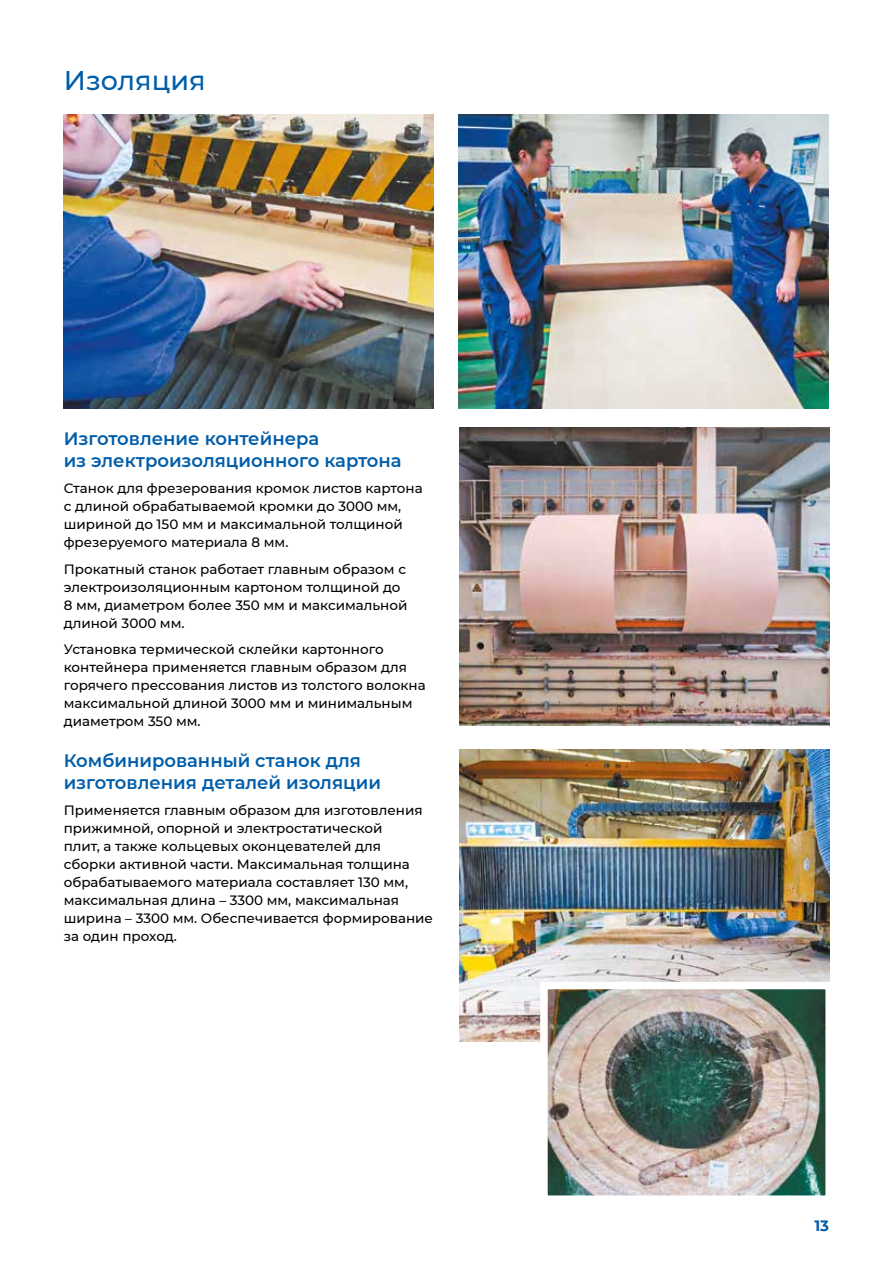
<style>
.page{position:relative;width:893px;height:1263px;background:#fff}
.page>*{position:absolute;margin:0;border:0;box-sizing:border-box;transform-origin:0 0}
.t1{font:500 27px "Montserrat";color:#005da9}
.t2{font:600 18px/21.6px "Montserrat";color:#005da9}
.t3{font:700 15px "Montserrat";color:#005da9}
.t4{font:500 13.5px/18px "Montserrat";color:#000}
</style>
<div class="page">
<img style="left:64px;top:115px;width:370px;height:293px">
<img style="left:459px;top:115px;width:369px;height:293px">
<img style="left:459px;top:428px;width:370px;height:298px">
<img style="left:459px;top:749px;width:370px;height:292px">
<img style="left:549px;top:991px;width:275px;height:203px">
<div style="left:540px;top:982px;width:293px;height:221px;border:8px solid #fff"></div>
<h1 class="t1" style="left:64px;top:61px;width:143px">Изоляция</h1>
<h2 class="t2" style="left:64px;top:427px;width:339px">Изготовление контейнера<br>из электроизоляционного картона</h2>
<p class="t4" style="left:64px;top:479px;width:360px">Станок для фрезерования кромок листов картона с длиной обрабатываемой кромки до 3000 мм, шириной до 150 мм и максимальной толщиной фрезеруемого материала 8 мм.</p>
<p class="t4" style="left:64px;top:560px;width:345px">Прокатный станок работает главным образом с электроизоляционным картоном толщиной до 8 мм, диаметром более 350 мм и максимальной длиной 3000 мм.</p>
<p class="t4" style="left:64px;top:640px;width:363px">Установка термической склейки картонного контейнера применяется главным образом для горячего прессования листов из толстого волокна максимальной длиной 3000 мм и минимальным диаметром 350 мм.</p>
<h2 class="t2" style="left:64px;top:749px;width:319px">Комбинированный станок для изготовления деталей изоляции</h2>
<p class="t4" style="left:64px;top:801px;width:371px">Применяется главным образом для изготовления прижимной, опорной и электростатической<br>плит, а также кольцевых оконцевателей для сборки активной части. Максимальная толщина обрабатываемого материала составляет 130 мм, максимальная длина – 3300 мм, максимальная ширина – 3300 мм. Обеспечивается формирование за один проход.</p>
<p class="t3" style="left:814px;top:1214px;width:16px">13</p>
</div>
